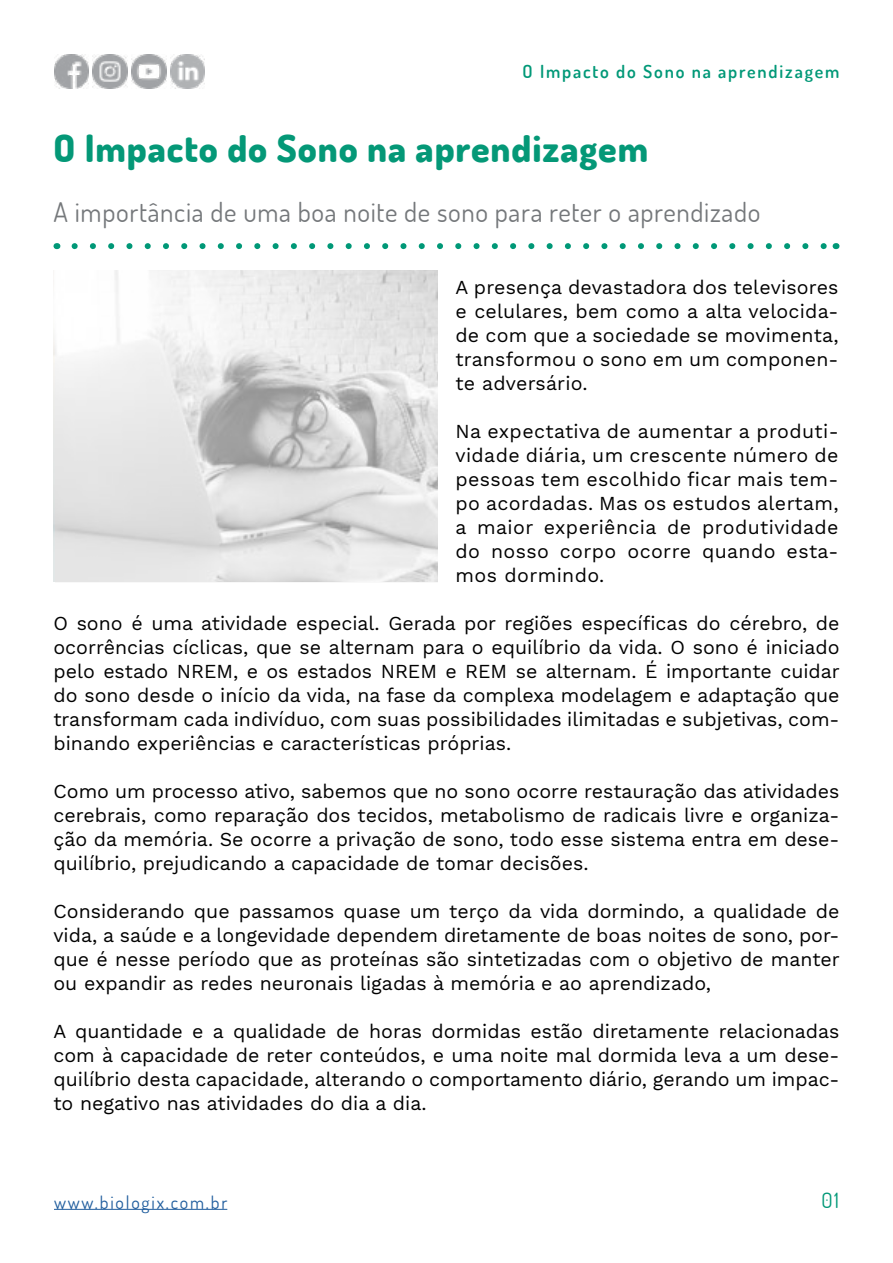
<style>
.page{position:relative;width:893px;height:1263px;background:#fff}
.page>*{position:absolute;margin:0;border:0;box-sizing:border-box;transform-origin:0 0}
.t1{font:800 37.5px "Dosis";letter-spacing:.025em;color:#049877}
.t2{font:27px "Dosis";letter-spacing:.025em;color:#75787b}
.t3{font:21px "Dosis";color:#009877}
.t4{font:19.5px/24px "Work Sans";color:#000;text-align:justify}
.t5{font:600 18px "Dosis";letter-spacing:.1em;color:#009877}
.t6{font:18px "Dosis";letter-spacing:.1em;color:#215e9e}
</style>
<div class="page">
<svg style="left:75px;top:243px;width:751px;height:6px"></svg>
<img style="left:54px;top:54px;width:34px;height:35px">
<img style="left:93px;top:54px;width:34px;height:35px">
<img style="left:132px;top:54px;width:34px;height:35px">
<img style="left:171px;top:54px;width:34px;height:35px">
<hr style="left:54px;top:1209px;width:173px;height:1px;background:#215e9e">
<svg style="left:53px;top:270px;width:384px;height:312px;fill:#e5e5e5"></svg>
<p class="t5" style="left:523px;top:60px;width:318px">O Impacto do Sono na aprendizagem</p>
<h1 class="t1" style="left:53px;top:124px;width:596px">O Impacto do Sono na aprendizagem</h1>
<h2 class="t2" style="left:53px;top:194px;width:708px">A importância de uma boa noite de sono para reter o aprendizado</h2>
<p class="t4" style="left:455px;top:276px;width:385px">A presença devastadora dos televisores e celulares, bem como a alta velocida&shy;de com que a sociedade se movimenta, transformou o sono em um componen&shy;te adversário.</p>
<p class="t4" style="left:455px;top:420px;width:385px">Na expectativa de aumentar a produti&shy;vidade diária, um crescente número de pessoas tem escolhido ficar mais tem&shy;po acordadas. Mas os estudos alertam, a maior experiência de produtividade do nosso corpo ocorre quando esta&shy;mos dormindo.</p>
<p class="t4" style="left:53px;top:612px;width:788px">O sono é uma atividade especial. Gerada por regiões específicas do cérebro, de ocorrências cíclicas, que se alternam para o equilíbrio da vida. O sono é iniciado pelo estado NREM, e os estados NREM e REM se alternam. É importante cuidar do sono desde o início da vida, na fase da complexa modelagem e adaptação que transformam cada indivíduo, com suas possibilidades ilimitadas e subjetivas, com&shy;binando experiências e características próprias.</p>
<p class="t4" style="left:53px;top:780px;width:788px">Como um processo ativo, sabemos que no sono ocorre restauração das atividades cerebrais, como reparação dos tecidos, metabolismo de radicais livre e organiza&shy;ção da memória. Se ocorre a privação de sono, todo esse sistema entra em dese&shy;quilíbrio, prejudicando a capacidade de tomar decisões.</p>
<p class="t4" style="left:53px;top:900px;width:788px">Considerando que passamos quase um terço da vida dormindo, a qualidade de vida, a saúde e a longevidade dependem diretamente de boas noites de sono, por&shy;que é nesse período que as proteínas são sintetizadas com o objetivo de manter ou expandir as redes neuronais ligadas à memória e ao aprendizado,</p>
<p class="t4" style="left:53px;top:1020px;width:788px">A quantidade e a qualidade de horas dormidas estão diretamente relacionadas com à capacidade de reter conteúdos, e uma noite mal dormida leva a um dese&shy;quilíbrio desta capacidade, alterando o comportamento diário, gerando um impac&shy;to negativo nas atividades do dia a dia.</p>
<p class="t6" style="left:54px;top:1190px;width:175px">www.biologix.com.br</p>
<p class="t3" style="left:821px;top:1187px;width:19px">01</p>
</div>
